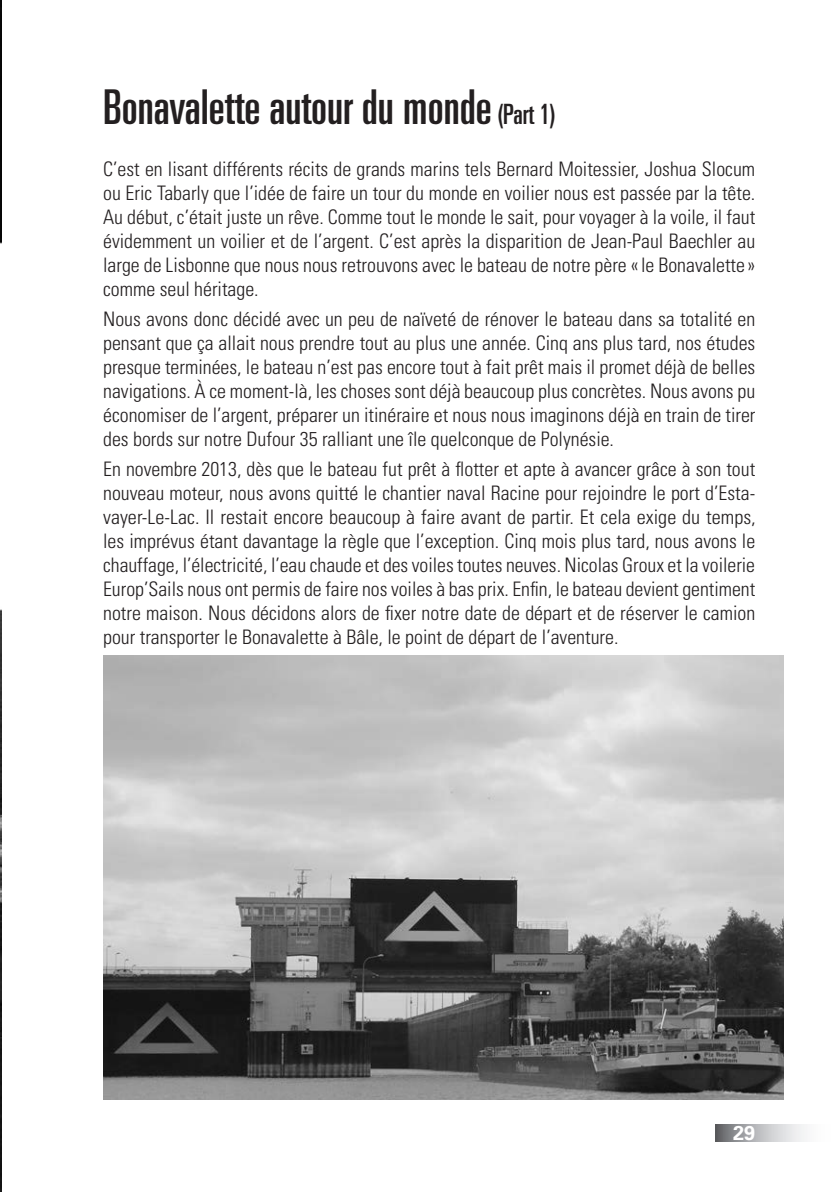
<style>
.page{position:relative;width:840px;height:1192px;background:#fff}
.page>*{position:absolute;margin:0;border:0;box-sizing:border-box;transform-origin:0 0}
.t1{font:ultra-condensed 48px "Univers LT";color:#231f20}
.t2{font:300 condensed 20px/24px "Univers LT";color:#231f20;text-align:justify}
.t3{font:700 20px "Univers LT";color:#fff}
.s1{font-size:28px}
</style>
<div class="page">
<svg style="left:715px;top:1124px;width:90px;height:17px;background:#b6b7b9"></svg>
<img style="left:0;top:2px;width:1px;height:1188px">
<img style="left:103px;top:655px;width:680px;height:444px">
<h1 class="t1" style="left:103px;top:79px;width:454px">Bonavalette autour du monde <span class="s1">(Part 1)</span></h1>
<p class="t2" style="left:103px;top:157px;width:654px">C’est en lisant différents récits de grands marins tels Bernard Moitessier, Joshua Slocum ou Eric Tabarly que l’idée de faire un tour du monde en voilier nous est passée par la tête.<br>Au début, c’était juste un rêve. Comme tout le monde le sait, pour voyager à la voile, il faut évidemment un voilier et de l’argent. C’est après la disparition de Jean-Paul Baechler au large de Lisbonne que nous nous retrouvons avec le bateau de notre père «le Bonavalette » comme seul héritage.</p>
<p class="t2" style="left:103px;top:307px;width:654px">Nous avons donc décidé avec un peu de naïveté de rénover le bateau dans sa totalité en pensant que ça allait nous prendre tout au plus une année. Cinq ans plus tard, nos études presque terminées, le bateau n’est pas encore tout à fait prêt mais il promet déjà de belles navigations. À ce moment-là, les choses sont déjà beaucoup plus concrètes. Nous avons pu économiser de l’argent, préparer un itinéraire et nous nous imaginons déjà en train de tirer des bords sur notre Dufour 35 ralliant une île quelconque de Polynésie.</p>
<p class="t2" style="left:103px;top:456px;width:654px">En novembre 2013, dès que le bateau fut prêt à flotter et apte à avancer grâce à son tout nouveau moteur, nous avons quitté le chantier naval Racine pour rejoindre le port d’Esta&shy;vayer-Le-Lac. Il restait encore beaucoup à faire avant de partir. Et cela exige du temps, les imprévus étant davantage la règle que l’exception. Cinq mois plus tard, nous avons le chauffage, l’électricité, l’eau chaude et des voiles toutes neuves. Nicolas Groux et la voilerie Europ’Sails nous ont permis de faire nos voiles à bas prix. Enfin, le bateau devient gentiment notre maison. Nous décidons alors de fixer notre date de départ et de réserver le camion pour transporter le Bonavalette à Bâle, le point de départ de l’aventure.</p>
<p class="t3" style="left:733px;top:1121px;width:24px">29</p>
</div>
